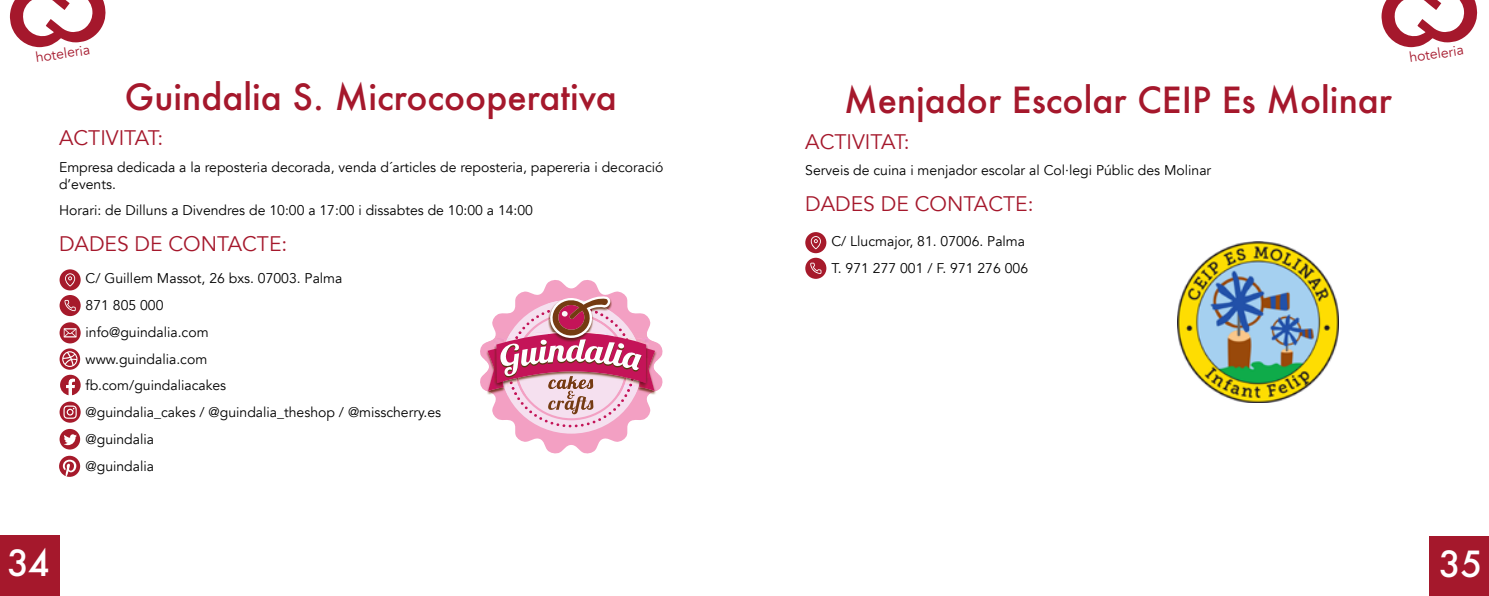
<style>
.page{position:relative;width:1489px;height:596px;background:#fff}
.page>*{position:absolute;margin:0;border:0;box-sizing:border-box;transform-origin:0 0}
.t1{font:500 35px "Futura";color:#a5182c}
.t2{font:500 35px "Futura";color:#fff}
.t3{font:21px "Avenir";color:#a5182c}
.t4{font:14px/26.8px "Avenir";color:#000}
.t5{font:14px "Avenir";color:#a5182c}
</style>
<div class="page">
<div style="left:0;top:535px;width:60px;height:60px;background:#a5182c"></div>
<svg style="left:10px;top:0;width:96px;height:47px"></svg>
<div style="left:1429px;top:536px;width:59px;height:59px;background:#a5182c"></div>
<svg style="left:1381px;top:0;width:96px;height:47px"></svg>
<svg style="left:60px;top:348px;width:20px;height:21px"></svg>
<svg style="left:62px;top:351px;width:15px;height:16px"></svg>
<div style="left:60px;top:295px;width:21px;height:21px;background:#a61a2b;border-radius:50%"></div>
<svg style="left:64px;top:300px;width:12px;height:11px"></svg>
<div style="left:60px;top:269px;width:21px;height:21px;background:#a61a2b;border-radius:50%"></div>
<svg style="left:65px;top:273px;width:10px;height:13px"></svg>
<svg style="left:60px;top:322px;width:21px;height:21px"></svg>
<svg style="left:64px;top:328px;width:12px;height:9px"></svg>
<svg style="left:60px;top:374px;width:21px;height:21px"></svg>
<svg style="left:60px;top:401px;width:21px;height:21px"></svg>
<svg style="left:63px;top:405px;width:14px;height:13px"></svg>
<svg style="left:59px;top:455px;width:21px;height:21px"></svg>
<div style="left:60px;top:428px;width:20px;height:21px;background:#a61a2b;border-radius:50%"></div>
<svg style="left:64px;top:434px;width:13px;height:11px"></svg>
<svg style="left:480px;top:280px;width:183px;height:174px"></svg>
<img style="left:1177px;top:242px;width:160px;height:160px">
<div style="left:805px;top:257px;width:21px;height:22px;background:#a61a2b;border-radius:50%"></div>
<svg style="left:810px;top:262px;width:11px;height:12px"></svg>
<div style="left:805px;top:232px;width:21px;height:21px;background:#a61a2b;border-radius:50%"></div>
<svg style="left:810px;top:236px;width:10px;height:13px"></svg>
<p class="t5" style="left:35px;top:49px;width:56px;rotate:-8deg">hoteleria</p>
<p class="t5" style="left:1407px;top:49px;width:56px;rotate:-8deg">hoteleria</p>
<h1 class="t1" style="left:125px;top:73px;width:493px">Guindalia S. Microcooperativa</h1>
<h2 class="t3" style="left:59px;top:125px;width:106px">ACTIVITAT:</h2>
<p class="t4" style="left:59px;top:159px;width:606px;line-height:16.8px">Empresa dedicada a la reposteria decorada, venda d´articles de reposteria, papereria i decoració d’events.</p>
<p class="t4" style="left:59px;top:197px;width:475px">Horari: de Dilluns a Divendres de 10:00 a 17:00 i dissabtes de 10:00 a 14:00</p>
<h2 class="t3" style="left:59px;top:231px;width:230px">DADES DE CONTACTE:</h2>
<p class="t4" style="left:86px;top:265px;width:357px">C/ Guillem Massot, 26 bxs. 07003. Palma<br>871 805 000<br>info@guindalia.com<br>www.guindalia.com<br>fb.com/guindaliacakes<br>@guindalia_cakes / @guindalia_theshop / @misscherry.es @guindalia<br>@guindalia</p>
<h1 class="t1" style="left:844px;top:76px;width:549px">Menjador Escolar CEIP Es Molinar</h1>
<h2 class="t3" style="left:805px;top:129px;width:106px">ACTIVITAT:</h2>
<p class="t4" style="left:805px;top:157px;width:407px">Serveis de cuina i menjador escolar al Col·legi Públic des Molinar</p>
<h2 class="t3" style="left:805px;top:191px;width:230px">DADES DE CONTACTE:</h2>
<p class="t4" style="left:831px;top:228px;width:198px">C/ Llucmajor, 81. 07006. Palma<br>T. 971 277 001 / F. 971 276 006</p>
<h1 class="t2" style="left:7px;top:539px;width:44px">34</h1>
<h1 class="t2" style="left:1438px;top:540px;width:45px">35</h1>
</div>
